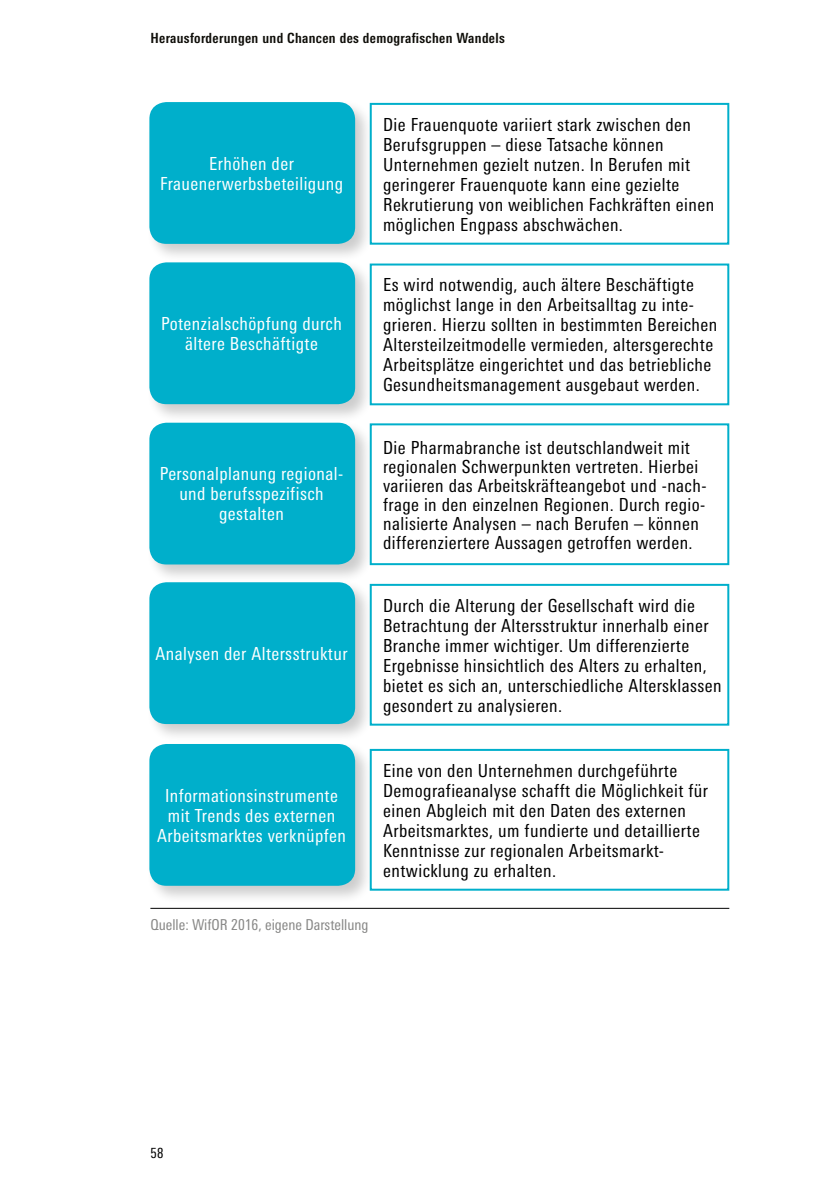
<style>
.page{position:relative;width:840px;height:1191px;background:#fff}
.page>*{position:absolute;margin:0;border:0;box-sizing:border-box;transform-origin:0 0}
.t1{font:condensed 18px/20px "Univers Next Pro";letter-spacing:.025em;color:#000}
.t2{font:condensed 18px/20px "Univers Next Pro";letter-spacing:.025em;color:#fff;text-align:center}
.t3{font:condensed 15px "Univers Next Pro";color:#878786}
.t4{font:700 condensed 14px "Univers Next Pro";letter-spacing:.025em;color:#0f0e09}
.t5{font:condensed 14px "Univers Next Pro";color:#000}
</style>
<div class="page">
<hr style="left:150px;top:908px;width:579px;height:1px;background:#000">
<div style="left:147px;top:100px;width:226px;height:163px;background:#000;opacity:.2"></div>
<div style="left:149px;top:102px;width:206px;height:142px;background:#00afcb;border-radius:17px"></div>
<div style="left:147px;top:260px;width:226px;height:163px;background:#000;opacity:.2"></div>
<div style="left:149px;top:262px;width:206px;height:142px;background:#00afcb;border-radius:17px"></div>
<div style="left:147px;top:420px;width:226px;height:163px;background:#000;opacity:.2"></div>
<div style="left:149px;top:423px;width:206px;height:141px;background:#00afcb;border-radius:17px"></div>
<div style="left:147px;top:580px;width:226px;height:163px;background:#000;opacity:.2"></div>
<div style="left:149px;top:582px;width:206px;height:142px;background:#00afcb;border-radius:17px"></div>
<div style="left:147px;top:741px;width:226px;height:164px;background:#000;opacity:.2"></div>
<div style="left:149px;top:744px;width:206px;height:141px;background:#00afcb;border-radius:17px"></div>
<div style="left:370px;top:104px;width:358px;height:140px;background:#fff"></div>
<div style="left:369px;top:103px;width:360px;height:142px;border:2px solid #00afcb"></div>
<div style="left:370px;top:264px;width:358px;height:140px;background:#fff"></div>
<div style="left:369px;top:263px;width:360px;height:142px;border:2px solid #00afcb"></div>
<div style="left:370px;top:424px;width:358px;height:140px;background:#fff"></div>
<div style="left:369px;top:423px;width:360px;height:142px;border:2px solid #00afcb"></div>
<div style="left:370px;top:585px;width:358px;height:139px;background:#fff"></div>
<div style="left:369px;top:584px;width:360px;height:141px;border:2px solid #00afcb"></div>
<div style="left:370px;top:750px;width:358px;height:139px;background:#fff"></div>
<div style="left:369px;top:749px;width:360px;height:141px;border:2px solid #00afcb"></div>
<p class="t4" style="left:150px;top:30px;width:356px">Herausforderungen und Chancen des demografischen Wandels</p>
<p class="t2" style="left:160px;top:153px;width:184px">Erhöhen der<br>Frauenerwerbsbeteiligung</p>
<p class="t2" style="left:161px;top:313px;width:182px">Potenzialschöpfung durch ältere Beschäftigte</p>
<p class="t2" style="left:160px;top:464px;width:185px">Personalplanung regional&shy;und berufsspezifisch gestalten</p>
<p class="t2" style="left:155px;top:643px;width:194px">Analysen der Altersstruktur</p>
<p class="t1" style="left:383px;top:114px;width:332px">Die Frauenquote variiert stark zwischen den Berufsgruppen – diese Tatsache können Unternehmen gezielt nutzen. In Berufen mit geringerer Frauenquote kann eine gezielte Rekrutierung von weiblichen Fachkräften einen möglichen Engpass abschwächen.</p>
<p class="t1" style="left:383px;top:275px;width:335px">Es wird notwendig, auch ältere Beschäftigte möglichst lange in den Arbeitsalltag zu inte&shy;grieren. Hierzu sollten in bestimmten Bereichen Altersteilzeitmodelle vermieden, altersgerechte Arbeitsplätze eingerichtet und das betriebliche Gesundheitsmanagement ausgebaut werden.</p>
<p class="t1" style="left:383px;top:437px;width:325px;line-height:19px">Die Pharmabranche ist deutschlandweit mit regionalen Schwerpunkten vertreten. Hierbei variieren das Arbeitskräfteangebot und -nach&shy;frage in den einzelnen Regionen. Durch regio&shy;nalisierte Analysen – nach Berufen – können differenziertere Aussagen getroffen werden.</p>
<p class="t1" style="left:383px;top:595px;width:340px">Durch die Alterung der Gesellschaft wird die Betrachtung der Altersstruktur innerhalb einer Branche immer wichtiger. Um differenzierte Ergebnisse hinsichtlich des Alters zu erhalten, bietet es sich an, unterschiedliche Altersklassen gesondert zu analysieren.</p>
<p class="t2" style="left:157px;top:785px;width:190px">Informationsinstrumente mit Trends des externen<br>Arbeitsmarktes verknüpfen</p>
<p class="t1" style="left:383px;top:760px;width:326px">Eine von den Unternehmen durchgeführte Demografieanalyse schafft die Möglichkeit für einen Abgleich mit den Daten des externen Arbeitsmarktes, um fundierte und detaillierte Kenntnisse zur regionalen Arbeitsmarkt&shy;entwicklung zu erhalten.</p>
<p class="t3" style="left:150px;top:916px;width:219px">Quelle: WifOR 2016, eigene Darstellung</p>
<p class="t5" style="left:150px;top:1145px;width:15px">58</p>
</div>
